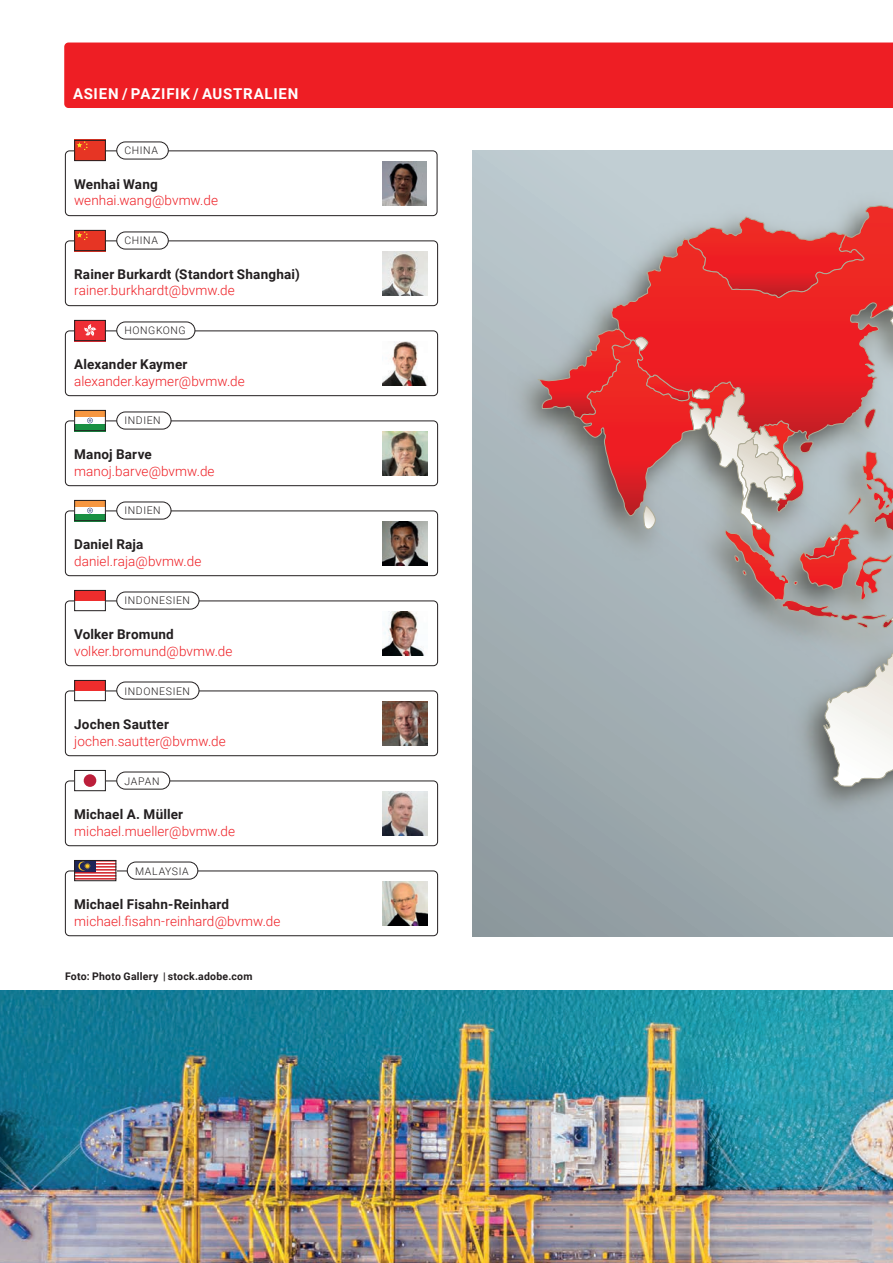
<style>
.page{position:relative;width:893px;height:1263px;background:#fff}
.page>*{position:absolute;margin:0;border:0;box-sizing:border-box;transform-origin:0 0}
.t1{font:700 15px "Roboto";letter-spacing:.05em;color:#fff}
.t2{font:300 13.5px "Roboto";letter-spacing:.005em;color:#ee1e24}
.t3{font:700 13.5px "Roboto";letter-spacing:.015em;color:#231f20}
.t4{font:300 10.5px "Roboto";letter-spacing:.055em;color:#231f20}
.t5{font:700 10.5px "Roboto";letter-spacing:.02em;color:#231f20}
</style>
<div class="page">
<svg style="left:472px;top:150px;width:421px;height:786px;background:#a9b5ba"></svg>
<div style="left:65px;top:150px;width:372px;height:66px;border:1px solid #231f20;border-radius:4px"></div>
<img style="left:382px;top:161px;width:45px;height:44px">
<div style="left:65px;top:330px;width:373px;height:66px;border:1px solid #231f20;border-radius:4px"></div>
<img style="left:383px;top:341px;width:44px;height:44px">
<div style="left:65px;top:420px;width:373px;height:66px;border:1px solid #231f20;border-radius:4px"></div>
<img style="left:383px;top:431px;width:44px;height:44px">
<div style="left:65px;top:600px;width:373px;height:66px;border:1px solid #231f20;border-radius:4px"></div>
<img style="left:383px;top:611px;width:42px;height:44px">
<div style="left:65px;top:690px;width:373px;height:66px;border:1px solid #231f20;border-radius:4px"></div>
<img style="left:383px;top:701px;width:44px;height:44px">
<div style="left:65px;top:780px;width:373px;height:66px;border:1px solid #231f20;border-radius:4px"></div>
<img style="left:383px;top:791px;width:44px;height:44px">
<div style="left:65px;top:510px;width:373px;height:66px;border:1px solid #231f20;border-radius:4px"></div>
<img style="left:383px;top:521px;width:44px;height:44px">
<div style="left:65px;top:240px;width:373px;height:66px;border:1px solid #231f20;border-radius:4px"></div>
<img style="left:383px;top:251px;width:44px;height:44px">
<div style="left:74px;top:140px;width:32px;height:21px;background:#e63524"></div>
<svg style="left:77px;top:142px;width:11px;height:8px"></svg>
<div style="left:74px;top:140px;width:32px;height:21px;border:1px solid #231f20"></div>
<div style="left:74px;top:320px;width:32px;height:21px;background:#ee2e35"></div>
<svg style="left:84px;top:324px;width:12px;height:12px"></svg>
<div style="left:74px;top:320px;width:32px;height:21px;border:1px solid #231f20"></div>
<div style="left:74px;top:410px;width:32px;height:21px;background:#f79741"></div>
<div style="left:74px;top:417px;width:32px;height:14px;background:#fff"></div>
<div style="left:74px;top:424px;width:32px;height:7px;background:#199043"></div>
<svg style="left:87px;top:418px;width:6px;height:6px"></svg>
<div style="left:74px;top:410px;width:32px;height:21px;border:1px solid #231f20"></div>
<div style="left:74px;top:590px;width:32px;height:21px;background:#fff"></div>
<div style="left:74px;top:590px;width:32px;height:10px;background:#ee2d2d"></div>
<div style="left:74px;top:590px;width:32px;height:21px;border:1px solid #231f20"></div>
<div style="left:74px;top:680px;width:32px;height:21px;background:#fff"></div>
<div style="left:74px;top:680px;width:32px;height:10px;background:#ee2d2d"></div>
<div style="left:74px;top:680px;width:32px;height:21px;border:1px solid #231f20"></div>
<div style="left:74px;top:770px;width:32px;height:21px;background:#fff"></div>
<div style="left:84px;top:774px;width:12px;height:13px;background:#bc1e3a;border-radius:50%"></div>
<div style="left:74px;top:770px;width:32px;height:21px;border:1px solid #231f20"></div>
<div style="left:74px;top:500px;width:32px;height:21px;background:#f79741"></div>
<div style="left:74px;top:507px;width:32px;height:14px;background:#fff"></div>
<div style="left:74px;top:514px;width:32px;height:7px;background:#199043"></div>
<svg style="left:87px;top:508px;width:6px;height:6px"></svg>
<div style="left:74px;top:500px;width:32px;height:21px;border:1px solid #231f20"></div>
<div style="left:74px;top:230px;width:32px;height:21px;background:#e63524"></div>
<svg style="left:77px;top:232px;width:11px;height:8px"></svg>
<div style="left:74px;top:230px;width:32px;height:21px;border:1px solid #231f20"></div>
<div style="left:117px;top:142px;width:51px;height:17px;background:#fff;border-radius:9px"></div>
<div style="left:116px;top:142px;width:53px;height:17px;border:1px solid #231f20;border-radius:9px"></div>
<div style="left:117px;top:322px;width:78px;height:17px;background:#fff;border-radius:9px"></div>
<div style="left:116px;top:322px;width:79px;height:17px;border:1px solid #231f20;border-radius:9px"></div>
<div style="left:117px;top:412px;width:54px;height:17px;background:#fff;border-radius:9px"></div>
<div style="left:116px;top:412px;width:55px;height:17px;border:1px solid #231f20;border-radius:9px"></div>
<div style="left:117px;top:592px;width:82px;height:17px;background:#fff;border-radius:9px"></div>
<div style="left:116px;top:592px;width:83px;height:17px;border:1px solid #231f20;border-radius:9px"></div>
<div style="left:117px;top:682px;width:82px;height:17px;background:#fff;border-radius:9px"></div>
<div style="left:116px;top:682px;width:83px;height:17px;border:1px solid #231f20;border-radius:9px"></div>
<div style="left:117px;top:772px;width:53px;height:17px;background:#fff;border-radius:9px"></div>
<div style="left:116px;top:772px;width:54px;height:17px;border:1px solid #231f20;border-radius:9px"></div>
<div style="left:117px;top:502px;width:54px;height:17px;background:#fff;border-radius:9px"></div>
<div style="left:116px;top:502px;width:55px;height:17px;border:1px solid #231f20;border-radius:9px"></div>
<div style="left:117px;top:232px;width:51px;height:17px;background:#fff;border-radius:9px"></div>
<div style="left:116px;top:232px;width:53px;height:17px;border:1px solid #231f20;border-radius:9px"></div>
<div style="left:64px;top:43px;width:829px;height:65px;background:#ee1e24"></div>
<img style="left:499px;top:180px;width:394px;height:733px">
<svg style="left:537px;top:206px;width:356px;height:643px;background:#ba8d90"></svg>
<div style="left:65px;top:870px;width:373px;height:66px;border:1px solid #231f20;border-radius:4px"></div>
<img style="left:383px;top:881px;width:44px;height:44px">
<svg style="left:76px;top:862px;width:38px;height:15px"></svg>
<hr style="left:76px;top:863px;width:40px;height:1px;background:#d01f26">
<hr style="left:76px;top:866px;width:40px;height:1px;background:#d01f26">
<hr style="left:76px;top:869px;width:40px;height:1px;background:#d01f26">
<div style="left:74px;top:860px;width:21px;height:13px;background:#1e2659"></div>
<hr style="left:74px;top:872px;width:42px;height:1px;background:#d01f26">
<hr style="left:74px;top:875px;width:42px;height:1px;background:#d01f26">
<hr style="left:74px;top:878px;width:42px;height:1px;background:#d01f26">
<svg style="left:78px;top:862px;width:13px;height:9px"></svg>
<div style="left:74px;top:860px;width:42px;height:21px;border:1px solid #231f20"></div>
<div style="left:127px;top:862px;width:71px;height:17px;background:#fff;border-radius:9px"></div>
<div style="left:127px;top:862px;width:71px;height:17px;border:1px solid #231f20;border-radius:9px"></div>
<img style="left:0;top:990px;width:893px;height:273px">
<p class="t1" style="left:73px;top:83px;width:227px">ASIEN / PAZIFIK / AUSTRALIEN</p>
<p class="t4" style="left:125px;top:143px;width:35px">CHINA</p>
<p class="t3" style="left:74px;top:175px;width:85px">Wenhai Wang</p>
<p class="t2" style="left:74px;top:191px;width:145px">wenhai.wang@bvmw.de</p>
<p class="t4" style="left:125px;top:233px;width:35px">CHINA</p>
<p class="t3" style="left:74px;top:265px;width:227px">Rainer Burkardt (Standort Shanghai)</p>
<p class="t2" style="left:74px;top:281px;width:162px">rainer.burkhardt@bvmw.de</p>
<p class="t4" style="left:125px;top:323px;width:63px">HONGKONG</p>
<p class="t3" style="left:74px;top:355px;width:115px">Alexander Kaymer</p>
<p class="t2" style="left:74px;top:371px;width:172px">alexander.kaymer@bvmw.de</p>
<p class="t4" style="left:125px;top:413px;width:38px">INDIEN</p>
<p class="t3" style="left:74px;top:445px;width:79px">Manoj Barve</p>
<p class="t2" style="left:74px;top:461px;width:142px">manoj.barve@bvmw.de</p>
<p class="t4" style="left:125px;top:503px;width:38px">INDIEN</p>
<p class="t3" style="left:74px;top:535px;width:71px">Daniel Raja</p>
<p class="t2" style="left:74px;top:551px;width:129px">daniel.raja@bvmw.de</p>
<p class="t4" style="left:125px;top:593px;width:67px">INDONESIEN</p>
<p class="t3" style="left:74px;top:625px;width:101px">Volker Bromund</p>
<p class="t2" style="left:74px;top:641px;width:160px">volker.bromund@bvmw.de</p>
<p class="t4" style="left:125px;top:683px;width:67px">INDONESIEN</p>
<p class="t3" style="left:74px;top:715px;width:96px">Jochen Sautter</p>
<p class="t2" style="left:74px;top:731px;width:153px">jochen.sautter@bvmw.de</p>
<p class="t4" style="left:125px;top:773px;width:36px">JAPAN</p>
<p class="t3" style="left:74px;top:805px;width:110px">Michael A. Müller</p>
<p class="t2" style="left:74px;top:821px;width:162px">michael.mueller@bvmw.de</p>
<p class="t4" style="left:135px;top:863px;width:55px">MALAYSIA</p>
<p class="t3" style="left:74px;top:895px;width:156px">Michael Fisahn-Reinhard</p>
<p class="t2" style="left:74px;top:911px;width:208px">michael.fisahn-reinhard@bvmw.de</p>
<p class="t5" style="left:65px;top:969px;width:189px">Foto: Photo Gallery | stock.adobe.com</p>
</div>
